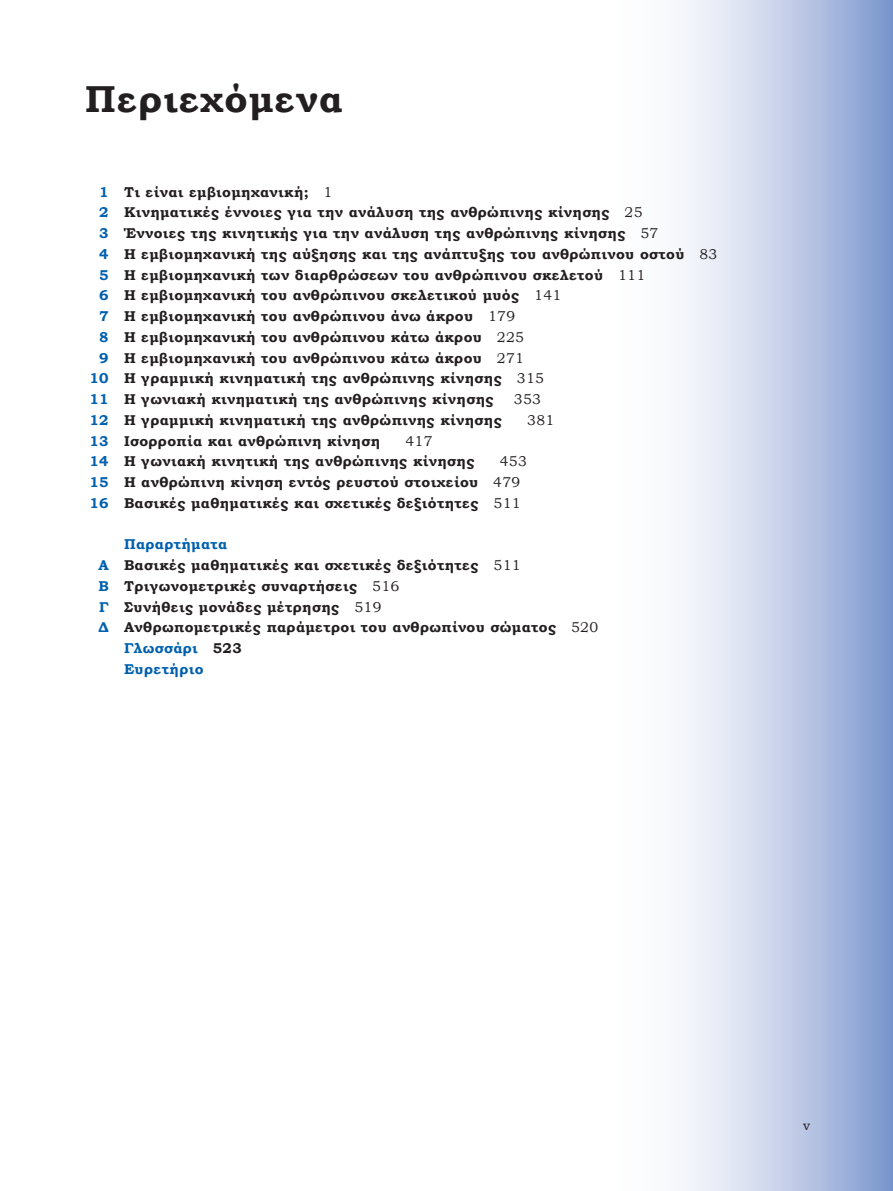
<style>
.page{position:relative;width:893px;height:1191px;background:#fff}
.page>*{position:absolute;margin:0;border:0;box-sizing:border-box;transform-origin:0 0}
.Chapter_titlos{font:700 37.5px "Bookman Old Style";letter-spacing:.025em;color:#231f20}
.periexomena_brief{font:700 14.25px "Bookman Old Style";letter-spacing:.025em;color:#231f20}
.periexomena_brief-2{font:700 14.25px "Bookman Old Style";letter-spacing:.025em;color:#0160ae}
.periexomena_brief-3{font:14.25px "Bookman Old Style";letter-spacing:.02em;color:#231f20}
.t1{font:13.5px "Bookman Old Style";color:#231f20}
.s1{color:#0160ae}
.s2{font-weight:400}
.s3{color:#231f20}
</style>
<div class="page">
<svg style="left:679px;top:0;width:214px;height:1191px;background:#c0cce7"></svg>
<p class="Chapter_titlos" style="left:85px;top:72px;width:259px">Περιεχόμενα</p>
<p class="periexomena_brief" style="left:99px;top:181px;width:235px"><span class="s1">1</span> Τι είναι εμβιομηχανική; <span class="s2">1</span></p>
<p class="periexomena_brief" style="left:99px;top:202px;width:545px"><span class="s1">2</span> Κινηματικές έννοιες για την ανάλυση της ανθρώπινης κίνησης <span class="s2">25</span></p>
<p class="periexomena_brief" style="left:99px;top:223px;width:561px"><span class="s1">3</span> Έννοιες της κινητικής για την ανάλυση της ανθρώπινης κίνησης <span class="s2">57</span></p>
<p class="periexomena_brief" style="left:99px;top:244px;width:619px"><span class="s1">4</span> Η εμβιομηχανική της αύξησης και της ανάπτυξης του ανθρώπινου οστού <span class="s2">83</span></p>
<p class="periexomena_brief" style="left:99px;top:264px;width:547px"><span class="s1">5</span> Η εμβιομηχανική των διαρθρώσεων του ανθρώπινου σκελετού <span class="s2">111</span></p>
<p class="periexomena_brief" style="left:99px;top:285px;width:464px"><span class="s1">6</span> Η εμβιομηχανική του ανθρώπινου σκελετικού μυός <span class="s2">141</span></p>
<p class="periexomena_brief" style="left:99px;top:306px;width:417px"><span class="s1">7</span> Η εμβιομηχανική του ανθρώπινου άνω άκρου <span class="s2">179</span></p>
<p class="periexomena_brief" style="left:99px;top:327px;width:426px"><span class="s1">8</span> Η εμβιομηχανική του ανθρώπινου κάτω άκρου <span class="s2">225</span></p>
<p class="periexomena_brief" style="left:99px;top:347px;width:426px"><span class="s1">9</span> Η εμβιομηχανική του ανθρώπινου κάτω άκρου <span class="s2">271</span></p>
<p class="periexomena_brief" style="left:90px;top:368px;width:456px"><span class="s1">10</span> Η γραμμική κινηματική της ανθρώπινης κίνησης <span class="s2">315</span></p>
<p class="periexomena_brief" style="left:90px;top:389px;width:406px"><span class="s1">11</span> Η γωνιακή κινηματική της ανθρώπινης κίνησης</p>
<p class="periexomena_brief-3" style="left:514px;top:390px;width:29px">353</p>
<p class="periexomena_brief" style="left:90px;top:410px;width:414px"><span class="s1">12</span> Η γραμμική κινηματική της ανθρώπινης κίνησης</p>
<p class="periexomena_brief-3" style="left:527px;top:411px;width:29px">381</p>
<p class="periexomena_brief" style="left:90px;top:430px;width:292px"><span class="s1">13</span> Ισορροπία και ανθρώπινη κίνηση</p>
<p class="periexomena_brief-3" style="left:405px;top:431px;width:29px">417</p>
<p class="periexomena_brief" style="left:90px;top:451px;width:387px"><span class="s1">14</span> Η γωνιακή κινητική της ανθρώπινης κίνησης</p>
<p class="periexomena_brief-3" style="left:500px;top:452px;width:29px">453</p>
<p class="periexomena_brief" style="left:90px;top:472px;width:432px"><span class="s1">15</span> Η ανθρώπινη κίνηση εντός ρευστού στοιχείου <span class="s2">479</span></p>
<p class="periexomena_brief" style="left:90px;top:493px;width:433px"><span class="s1">16</span> Βασικές μαθηματικές και σχετικές δεξιότητες <span class="s2">511</span></p>
<p class="periexomena_brief-2" style="left:124px;top:534px;width:105px">Παραρτήματα</p>
<p class="periexomena_brief" style="left:98px;top:555px;width:424px"><span class="s1">A</span> Βασικές μαθηματικές και σχετικές δεξιότητες <span class="s2">511</span></p>
<p class="periexomena_brief" style="left:98px;top:576px;width:302px"><span class="s1">B</span> Τριγωνομετρικές συναρτήσεις <span class="s2">516</span></p>
<p class="periexomena_brief" style="left:99px;top:596px;width:284px"><span class="s1">Γ</span> Συνήθεις μονάδες μέτρησης <span class="s2">519</span></p>
<p class="periexomena_brief" style="left:98px;top:617px;width:501px"><span class="s1">Δ</span> Ανθρωπομετρικές παράμετροι του ανθρωπίνου σώματος <span class="s2">520</span></p>
<p class="periexomena_brief-2" style="left:124px;top:638px;width:119px">Γλωσσάρι <span class="s3">523</span></p>
<p class="periexomena_brief-2" style="left:124px;top:659px;width:81px">Ευρετήριο</p>
<p class="t1" style="left:803px;top:1116px;width:9px">v</p>
</div>
